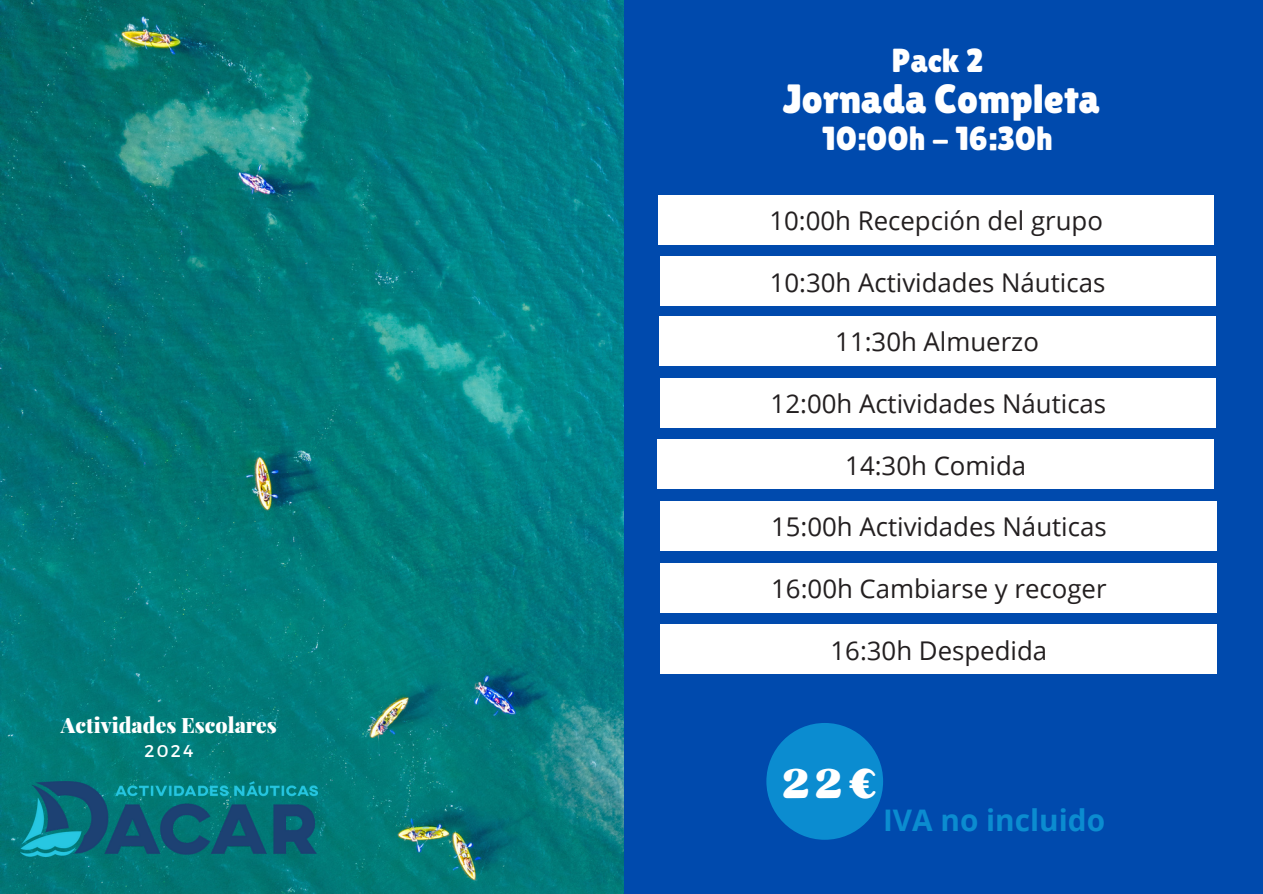
<style>
.page{position:relative;width:1263px;height:894px;background:#fff}
.page>*{position:absolute;margin:0;border:0;box-sizing:border-box;transform-origin:0 0}
.t1{font:43.8px "Sergio Trendy";color:#fff}
.t2{font:40.8px "Lilita One";color:#fff}
.t3{font:33.3px "Lilita One";color:#fff}
.t4{font:700 29.7px "Open Sans";color:#0b8cd0}
.t5{font:25.8px "Open Sans";color:#231f20}
.t6{font:900 21.15px "Playfair Display";color:#fff}
.t7{font:16.95px "Montserrat";color:#fff}
</style>
<div class="page">
<img style="left:0;top:0;width:624px;height:893px">
<div style="left:624px;top:0;width:639px;height:883px;background:#004aad"></div>
<div style="left:624px;top:866px;width:639px;height:27px;background:#004aad"></div>
<div style="left:658px;top:195px;width:556px;height:49px;background:#fff"></div>
<div style="left:660px;top:257px;width:555px;height:49px;background:#fff"></div>
<div style="left:659px;top:316px;width:556px;height:50px;background:#fff"></div>
<div style="left:661px;top:378px;width:555px;height:49px;background:#fff"></div>
<div style="left:657px;top:439px;width:557px;height:50px;background:#fff"></div>
<div style="left:661px;top:501px;width:556px;height:49px;background:#fff"></div>
<div style="left:661px;top:563px;width:556px;height:49px;background:#fff"></div>
<div style="left:661px;top:624px;width:556px;height:49px;background:#fff"></div>
<img style="left:20px;top:781px;width:297px;height:75px">
<div style="left:766px;top:722px;width:117px;height:117px;background:#0b8cd0;border-radius:50%"></div>
<p class="t6" style="left:61px;top:709px;width:217px">Actividades Escolares</p>
<p class="t7" style="left:145px;top:740px;width:50px">2024</p>
<p class="t3" style="left:892px;top:41px;width:93px">Pack 2</p>
<h2 class="t2" style="left:783px;top:76px;width:318px">Jornada Completa</h2>
<p class="t3" style="left:822px;top:119px;width:232px">10:00h - 16:30h</p>
<p class="t5" style="left:769px;top:202px;width:335px">10:00h Recepción del grupo</p>
<p class="t5" style="left:770px;top:264px;width:337px">10:30h Actividades Náuticas</p>
<p class="t5" style="left:835px;top:324px;width:205px">11:30h Almuerzo</p>
<p class="t5" style="left:771px;top:385px;width:337px">12:00h Actividades Náuticas</p>
<p class="t5" style="left:845px;top:447px;width:182px">14:30h Comida</p>
<p class="t5" style="left:771px;top:508px;width:337px">15:00h Actividades Náuticas</p>
<p class="t5" style="left:771px;top:570px;width:337px">16:00h Cambiarse y recoger</p>
<p class="t5" style="left:830px;top:631px;width:218px">16:30h Despedida</p>
<h1 class="t1" style="left:783px;top:755px;width:97px">22€</h1>
<p class="t4" style="left:883px;top:798px;width:223px">IVA no incluido</p>
</div>
